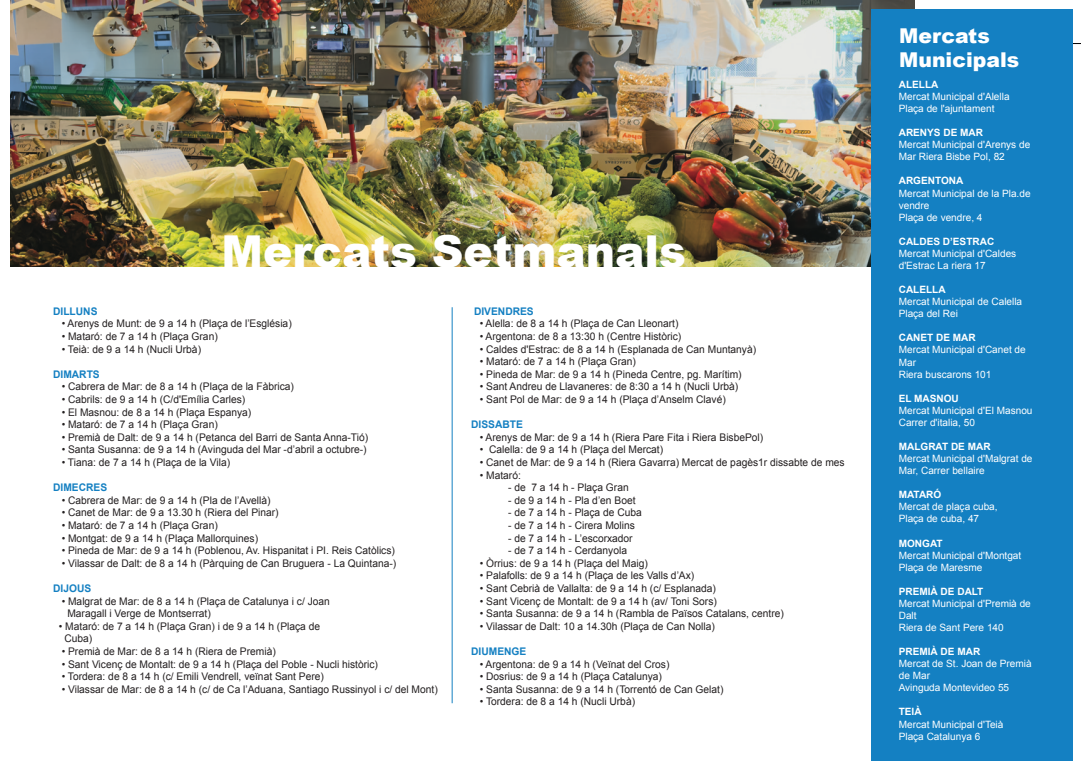
<style>
.page{position:relative;width:1081px;height:773px;background:#fff}
.page>*{position:absolute;margin:0;border:0;box-sizing:border-box;transform-origin:0 0}
.t1{font:900 44px "Arial";color:#fff}
.t2{font:900 20.38px/24.5px "Arial";color:#fff}
.t3{font:10.5px/12.6px "Arial";color:#231f20}
.t4{font:700 10.5px "Arial";color:#1480c2}
.t5{font:10px/12px "Arial";color:#fff}
.t6{font:700 10px "Arial";color:#fff}
</style>
<div class="page">
<hr style="left:452px;top:307px;width:1px;height:396px;background:#1480c2">
<img style="left:10px;top:0;width:904px;height:267px">
<div style="left:872px;top:10px;width:201px;height:750px;background:#1480c2"></div>
<h1 class="t1" style="left:222px;top:219px;width:466px">Mercats Setmanals</h1>
<p class="t4" style="left:53px;top:305px;width:46px">DILLUNS</p>
<p class="t3" style="left:62px;top:317px;width:232px">• Arenys de Munt: de 9 a 14 h (Plaça de l’Església)</p>
<p class="t3" style="left:62px;top:330px;width:158px">• Mataró: de 7 a 14 h (Plaça Gran)</p>
<p class="t3" style="left:62px;top:342px;width:141px">• Teià: de 9 a 14 h (Nucli Urbà)</p>
<p class="t4" style="left:53px;top:368px;width:48px">DIMARTS</p>
<p class="t3" style="left:62px;top:380px;width:234px">• Cabrera de Mar: de 8 a 14 h (Plaça de la Fàbrica)</p>
<p class="t3" style="left:62px;top:393px;width:185px">• Cabrils: de 9 a 14 h (C/d'Emília Carles)</p>
<p class="t3" style="left:62px;top:405px;width:191px">• El Masnou: de 8 a 14 h (Plaça Espanya)</p>
<p class="t3" style="left:62px;top:418px;width:158px">• Mataró: de 7 a 14 h (Plaça Gran)</p>
<p class="t3" style="left:62px;top:431px;width:308px">• Premià de Dalt: de 9 a 14 h (Petanca del Barri de Santa Anna-Tió)</p>
<p class="t3" style="left:62px;top:443px;width:306px">• Santa Susanna: de 9 a 14 h (Avinguda del Mar -d’abril a octubre-)</p>
<p class="t3" style="left:62px;top:456px;width:170px">• Tiana: de 7 a 14 h (Plaça de la Vila)</p>
<p class="t4" style="left:53px;top:481px;width:56px">DIMECRES</p>
<p class="t3" style="left:62px;top:493px;width:210px">• Cabrera de Mar: de 9 a 14 h (Pla de l’Avellà)</p>
<p class="t3" style="left:62px;top:506px;width:218px">• Canet de Mar: de 9 a 13.30 h (Riera del Pinar)</p>
<p class="t3" style="left:62px;top:519px;width:158px">• Mataró: de 7 a 14 h (Plaça Gran)</p>
<p class="t3" style="left:62px;top:531px;width:198px">• Montgat: de 9 a 14 h (Plaça Mallorquines)</p>
<p class="t3" style="left:62px;top:544px;width:335px">• Pineda de Mar: de 9 a 14 h (Poblenou, Av. Hispanitat i PI. Reis Catòlics)</p>
<p class="t3" style="left:62px;top:556px;width:336px">• Vilassar de Dalt: de 8 a 14 h (Pàrquing de Can Bruguera - La Quintana-)</p>
<p class="t4" style="left:53px;top:582px;width:40px">DIJOUS</p>
<p class="t3" style="left:67px;top:594px;width:264px;text-indent:-6px">• Malgrat de Mar: de 8 a 14 h (Plaça de Catalunya i c/ Joan<br>Maragall i Verge de Montserrat)</p>
<p class="t3" style="left:65px;top:619px;width:257px;text-indent:-6px">• Mataró: de 7 a 14 h (Plaça Gran) i de 9 a 14 h (Plaça de<br>Cuba)</p>
<p class="t3" style="left:62px;top:645px;width:216px">• Premià de Mar: de 8 a 14 h (Riera de Premià)</p>
<p class="t3" style="left:62px;top:657px;width:318px">• Sant Vicenç de Montalt: de 9 a 14 h (Plaça del Poble - Nucli històric)</p>
<p class="t3" style="left:62px;top:670px;width:264px">• Tordera: de 8 a 14 h (c/ Emili Vendrell, veïnat Sant Pere)</p>
<p class="t3" style="left:62px;top:682px;width:378px">• Vilassar de Mar: de 8 a 14 h (c/ de Ca l’Aduana, Santiago Russinyol i c/ del Mont)</p>
<p class="t4" style="left:474px;top:305px;width:61px">DIVENDRES</p>
<p class="t3" style="left:480px;top:317px;width:200px">• Alella: de 8 a 14 h (Plaça de Can Lleonart)</p>
<p class="t3" style="left:480px;top:330px;width:203px">• Argentona: de 8 a 13:30 h (Centre Històric)</p>
<p class="t3" style="left:480px;top:342px;width:278px">• Caldes d'Estrac: de 8 a 14 h (Esplanada de Can Muntanyà)</p>
<p class="t3" style="left:480px;top:355px;width:158px">• Mataró: de 7 a 14 h (Plaça Gran)</p>
<p class="t3" style="left:480px;top:368px;width:263px">• Pineda de Mar: de 9 a 14 h (Pineda Centre, pg. Marítim)</p>
<p class="t3" style="left:480px;top:380px;width:260px">• Sant Andreu de Llavaneres: de 8:30 a 14 h (Nucli Urbà)</p>
<p class="t3" style="left:480px;top:393px;width:247px">• Sant Pol de Mar: de 9 a 14 h (Plaça d’Anselm Clavé)</p>
<p class="t4" style="left:471px;top:418px;width:53px">DISSABTE</p>
<p class="t3" style="left:480px;top:431px;width:285px">• Arenys de Mar: de 9 a 14 h (Riera Pare Fita i Riera BisbePol)</p>
<p class="t3" style="left:480px;top:443px;width:185px">• Calella: de 9 a 14 h (Plaça del Mercat)</p>
<p class="t3" style="left:480px;top:456px;width:366px">• Canet de Mar: de 9 a 14 h (Riera Gavarra) Mercat de pagès1r dissabte de mes</p>
<p class="t3" style="left:480px;top:468px;width:43px">• Mataró:</p>
<p class="t3" style="left:508px;top:481px;width:122px">- de 7 a 14 h - Plaça Gran</p>
<p class="t3" style="left:508px;top:493px;width:129px">- de 9 a 14 h - Pla d’en Boet</p>
<p class="t3" style="left:508px;top:506px;width:135px">- de 7 a 14 h - Plaça de Cuba</p>
<p class="t3" style="left:508px;top:519px;width:128px">- de 7 a 14 h - Cirera Molins</p>
<p class="t3" style="left:508px;top:531px;width:126px">- de 7 a 14 h - L’escorxador</p>
<p class="t3" style="left:508px;top:544px;width:120px">- de 7 a 14 h - Cerdanyola</p>
<p class="t3" style="left:480px;top:556px;width:169px">• Òrrius: de 9 a 14 h (Plaça del Maig)</p>
<p class="t3" style="left:480px;top:569px;width:216px">• Palafolls: de 9 a 14 h (Plaça de les Valls d’Ax)</p>
<p class="t3" style="left:480px;top:582px;width:238px">• Sant Cebrià de Vallalta: de 9 a 14 h (c/ Esplanada)</p>
<p class="t3" style="left:480px;top:594px;width:239px">• Sant Vicenç de Montalt: de 9 a 14 h (av/ Toni Sors)</p>
<p class="t3" style="left:480px;top:607px;width:306px">• Santa Susanna: de 9 a 14 h (Rambla de Països Catalans, centre)</p>
<p class="t3" style="left:480px;top:619px;width:236px">• Vilassar de Dalt: 10 a 14.30h (Plaça de Can Nolla)</p>
<p class="t4" style="left:471px;top:645px;width:57px">DIUMENGE</p>
<p class="t3" style="left:480px;top:657px;width:191px">• Argentona: de 9 a 14 h (Veïnat del Cros)</p>
<p class="t3" style="left:480px;top:670px;width:184px">• Dosrius: de 9 a 14 h (Plaça Catalunya)</p>
<p class="t3" style="left:480px;top:682px;width:245px">• Santa Susanna: de 9 a 14 h (Torrentó de Can Gelat)</p>
<p class="t3" style="left:480px;top:695px;width:157px">• Tordera: de 8 a 14 h (Nucli Urbà)</p>
<h2 class="t2" style="left:899px;top:22px;width:122px">Mercats<br>Municipals</h2>
<p class="t6" style="left:899px;top:79px;width:41px">ALELLA</p>
<p class="t5" style="left:899px;top:90px;width:112px">Mercat Municipal d'Alella<br>Plaça de l'ajuntament</p>
<p class="t6" style="left:899px;top:127px;width:86px">ARENYS DE MAR</p>
<p class="t5" style="left:899px;top:139px;width:133px">Mercat Municipal d'Arenys de<br>Mar Riera Bisbe Pol, 82</p>
<p class="t6" style="left:899px;top:175px;width:66px">ARGENTONA</p>
<p class="t5" style="left:899px;top:187px;width:133px">Mercat Municipal de la Pla.de vendre<br>Plaça de vendre, 4</p>
<p class="t6" style="left:899px;top:236px;width:97px">CALDES D’ESTRAC</p>
<p class="t5" style="left:899px;top:247px;width:119px">Mercat Municipal d'Caldes d'Estrac La riera 17</p>
<p class="t6" style="left:899px;top:284px;width:48px">CALELLA</p>
<p class="t5" style="left:899px;top:295px;width:125px">Mercat Municipal de Calella<br>Plaça del Rei</p>
<p class="t6" style="left:899px;top:332px;width:79px">CANET DE MAR</p>
<p class="t5" style="left:899px;top:344px;width:129px">Mercat Municipal d'Canet de<br>Mar<br>Riera buscarons 101</p>
<p class="t6" style="left:899px;top:392px;width:62px">EL MASNOU</p>
<p class="t5" style="left:899px;top:404px;width:135px">Mercat Municipal d'El Masnou<br>Carrer d'italia, 50</p>
<p class="t6" style="left:899px;top:441px;width:93px">MALGRAT DE MAR</p>
<p class="t5" style="left:899px;top:452px;width:135px">Mercat Municipal d'Malgrat de<br>Mar, Carrer bellaire</p>
<p class="t6" style="left:899px;top:489px;width:44px">MATARÓ</p>
<p class="t5" style="left:899px;top:500px;width:100px">Mercat de plaça cuba,<br>Plaça de cuba, 47</p>
<p class="t6" style="left:899px;top:537px;width:45px">MONGAT</p>
<p class="t5" style="left:899px;top:549px;width:124px">Mercat Municipal d'Montgat<br>Plaça de Maresme</p>
<p class="t6" style="left:899px;top:585px;width:86px">PREMIÀ DE DALT</p>
<p class="t5" style="left:899px;top:597px;width:134px">Mercat Municipal d'Premià de<br>Dalt<br>Riera de Sant Pere 140</p>
<p class="t6" style="left:899px;top:646px;width:83px">PREMIÀ DE MAR</p>
<p class="t5" style="left:899px;top:657px;width:134px">Mercat de St. Joan de Premià de Mar<br>Avinguda Montevideo 55</p>
<p class="t6" style="left:899px;top:706px;width:24px">TEIÀ</p>
<p class="t5" style="left:899px;top:718px;width:106px">Mercat Municipal d'Teià<br>Plaça Catalunya 6</p>
</div>
